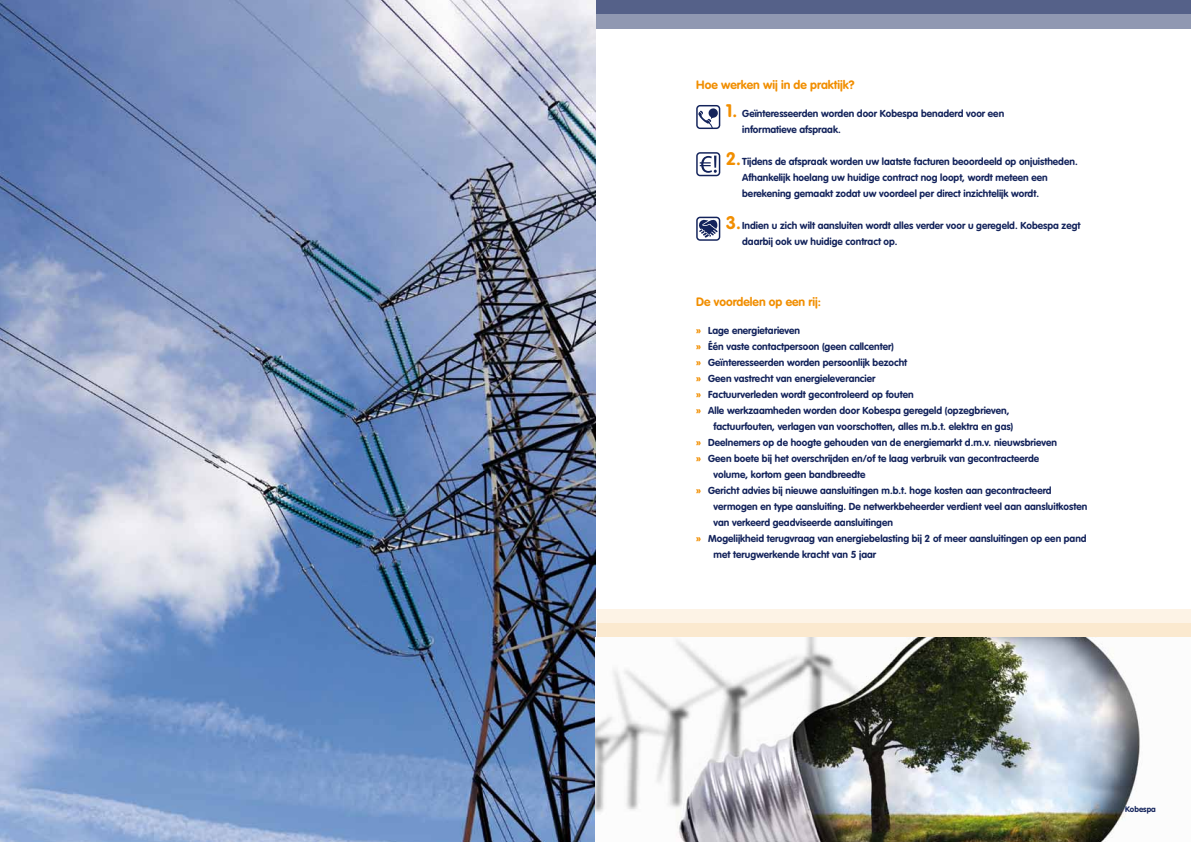
<style>
.page{position:relative;width:1191px;height:842px;background:#fff}
.page>*{position:absolute;margin:0;border:0;box-sizing:border-box;transform-origin:0 0}
.t1{font:700 12px "VAG Rounded Std";color:#f18e00}
.t2{font:700 10px/16px "VAG Rounded Std";color:#13235b}
.t3{font:700 8px "VAG Rounded Std";color:#13235b}
.s1{font-size:18px;color:#f18e00}
.s2{color:#f18e00}
</style>
<div class="page">
<div style="left:595px;top:0;width:596px;height:28px;background:#9098b2"></div>
<div style="left:595px;top:0;width:596px;height:14px;background:#556189"></div>
<img style="left:0;top:0;width:595px;height:842px">
<div style="left:596px;top:609px;width:595px;height:233px;background:#fdf3e6"></div>
<div style="left:596px;top:623px;width:595px;height:219px;background:#fbe9cf"></div>
<img style="left:596px;top:637px;width:595px;height:205px">
<svg style="left:696px;top:105px;width:24px;height:24px"></svg>
<svg style="left:696px;top:152px;width:24px;height:24px"></svg>
<svg style="left:696px;top:217px;width:24px;height:24px"></svg>
<p class="t1" style="left:696px;top:78px;width:160px">Hoe werken wij in de praktijk?</p>
<p class="t2" style="left:742px;top:106px;width:263px;text-indent:-16px"><span class="s1">1.</span> Geïnteresseerden worden door Kobespa benaderd voor een informatieve afspraak.</p>
<p class="t2" style="left:742px;top:154px;width:337px;text-indent:-16px"><span class="s1">2.</span>Tijdens de afspraak worden uw laatste facturen beoordeeld op onjuistheden.<br>Afhankelijk hoelang uw huidige contract nog loopt, wordt meteen een berekening gemaakt zodat uw voordeel per direct inzichtelijk wordt.</p>
<p class="t2" style="left:742px;top:218px;width:340px;text-indent:-16px"><span class="s1">3.</span>Indien u zich wilt aansluiten wordt alles verder voor u geregeld. Kobespa zegt daarbij ook uw huidige contract op.</p>
<p class="t1" style="left:696px;top:294px;width:126px">De voordelen op een rij:</p>
<p class="t2" style="left:696px;top:323px;width:105px"><span class="s2">»</span> Lage energietarieven</p>
<p class="t2" style="left:696px;top:339px;width:199px"><span class="s2">»</span> Één vaste contactpersoon (geen callcenter)</p>
<p class="t2" style="left:696px;top:355px;width:212px"><span class="s2">»</span> Geïnteresseerden worden persoonlijk bezocht</p>
<p class="t2" style="left:696px;top:371px;width:181px"><span class="s2">»</span> Geen vastrecht van energieleverancier</p>
<p class="t2" style="left:696px;top:387px;width:219px"><span class="s2">»</span> Factuurverleden wordt gecontroleerd op fouten</p>
<p class="t2" style="left:696px;top:403px;width:315px"><span class="s2">»</span> Alle werkzaamheden worden door Kobespa geregeld (opzegbrieven,</p>
<p class="t2" style="left:713px;top:419px;width:301px">factuurfouten, verlagen van voorschotten, alles m.b.t. elektra en gas)</p>
<p class="t2" style="left:696px;top:435px;width:362px"><span class="s2">»</span> Deelnemers op de hoogte gehouden van de energiemarkt d.m.v. nieuwsbrieven</p>
<p class="t2" style="left:696px;top:451px;width:344px"><span class="s2">»</span> Geen boete bij het overschrijden en/of te laag verbruik van gecontracteerde</p>
<p class="t2" style="left:713px;top:467px;width:154px">volume, kortom geen bandbreedte</p>
<p class="t2" style="left:696px;top:483px;width:357px"><span class="s2">»</span> Gericht advies bij nieuwe aansluitingen m.b.t. hoge kosten aan gecontracteerd</p>
<p class="t2" style="left:713px;top:499px;width:375px">vermogen en type aansluiting. De netwerkbeheerder verdient veel aan aansluitkosten</p>
<p class="t2" style="left:713px;top:515px;width:181px">van verkeerd geadviseerde aansluitingen</p>
<p class="t2" style="left:696px;top:531px;width:392px"><span class="s2">»</span> Mogelijkheid terugvraag van energiebelasting bij 2 of meer aansluitingen op een pand</p>
<p class="t2" style="left:713px;top:547px;width:164px">met terugwerkende kracht van 5 jaar</p>
<p class="t3" style="left:1125px;top:805px;width:32px">Kobespa</p>
</div>
